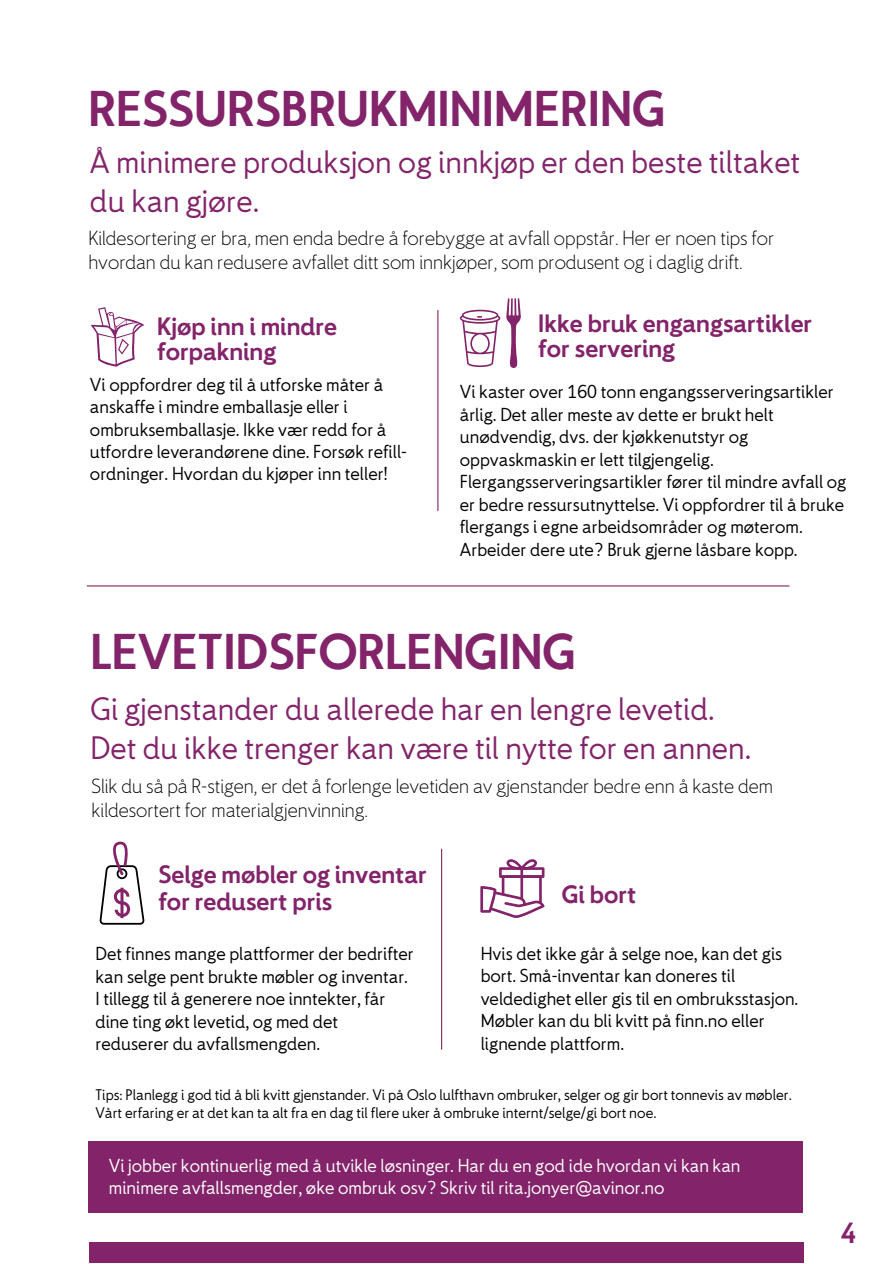
<style>
.page{position:relative;width:893px;height:1264px;background:#fff}
.page>*{position:absolute;margin:0;border:0;box-sizing:border-box;transform-origin:0 0}
.t1{font:700 45px "Avinor";color:#83246a}
.t2{font:500 28.5px/39.3px "Avinor";color:#83246a}
.t3{font:700 26.1px "Avinor";color:#83246a}
.t4{font:700 22.5px/24.8px "Avinor";color:#83246a}
.t5{font:300 18px/24.8px "Avinor";color:#000}
.t6{font:500 16.5px/22.5px "Avinor";color:#000}
.t7{font:500 16.5px/22.5px "Avinor";color:#fff}
.t8{font:500 13.5px/18px "Avinor";color:#000}
</style>
<div class="page">
<div style="left:89px;top:1242px;width:714px;height:20px;background:#83246a"></div>
<hr style="left:437px;top:310px;width:1px;height:200px;background:#83246a">
<hr style="left:87px;top:585px;width:702px;height:1px;background:#83246a">
<svg style="left:460px;top:310px;width:40px;height:57px"></svg>
<svg style="left:506px;top:298px;width:15px;height:70px"></svg>
<svg style="left:91px;top:307px;width:53px;height:60px"></svg>
<div style="left:88px;top:1141px;width:714px;height:71px;background:#83246a"></div>
<hr style="left:441px;top:849px;width:1px;height:200px;background:#83246a">
<svg style="left:100px;top:841px;width:45px;height:83px"></svg>
<svg style="left:480px;top:859px;width:64px;height:59px"></svg>
<p class="t1" style="left:88px;top:80px;width:579px">RESSURSBRUKMINIMERING</p>
<p class="t2" style="left:90px;top:142px;width:711px">Å minimere produksjon og innkjøp er den beste tiltaket du kan gjøre.</p>
<p class="t5" style="left:88px;top:225px;width:687px">Kildesortering er bra, men enda bedre å forebygge at avfall oppstår. Her er noen tips for hvordan du kan redusere avfallet ditt som innkjøper, som produsent og i daglig drift.</p>
<p class="t4" style="left:157px;top:314px;width:181px">Kjøp inn i mindre forpakning</p>
<p class="t6" style="left:90px;top:373px;width:318px">Vi oppfordrer deg til å utforske måter å anskaffe i mindre emballasje eller i ombruksemballasje. Ikke vær redd for å utfordre leverandørene dine. Forsøk refill&shy;ordninger. Hvordan du kjøper inn teller!</p>
<p class="t4" style="left:538px;top:310px;width:275px">Ikke bruk engangsartikler for servering</p>
<p class="t6" style="left:460px;top:380px;width:388px">Vi kaster over 160 tonn engangsserveringsartikler årlig. Det aller meste av dette er brukt helt unødvendig, dvs. der kjøkkenutstyr og oppvaskmaskin er lett tilgjengelig.<br>Flergangsserveringsartikler fører til mindre avfall og er bedre ressursutnyttelse. Vi oppfordrer til å bruke flergangs i egne arbeidsområder og møterom.<br>Arbeider dere ute? Bruk gjerne låsbare kopp.</p>
<p class="t1" style="left:90px;top:623px;width:487px">LEVETIDSFORLENGING</p>
<p class="t2" style="left:90px;top:689px;width:625px">Gi gjenstander du allerede har en lengre levetid.</p>
<p class="t2" style="left:90px;top:728px;width:662px">Det du ikke trenger kan være til nytte for en annen.</p>
<p class="t5" style="left:92px;top:773px;width:682px">Slik du så på R-stigen, er det å forlenge levetiden av gjenstander bedre enn å kaste dem kildesortert for materialgjenvinning.</p>
<p class="t4" style="left:158px;top:860px;width:270px;line-height:27px">Selge møbler og inventar for redusert pris</p>
<p class="t6" style="left:95px;top:942px;width:320px">Det finnes mange plattformer der bedrifter kan selge pent brukte møbler og inventar.<br>I tillegg til å generere noe inntekter, får dine ting økt levetid, og med det reduserer du avfallsmengden.</p>
<p class="t4" style="left:561px;top:881px;width:76px">Gi bort</p>
<p class="t6" style="left:480px;top:942px;width:319px">Hvis det ikke går å selge noe, kan det gis bort. Små-inventar kan doneres til veldedighet eller gis til en ombruksstasjon.<br>Møbler kan du bli kvitt på finn.no eller lignende plattform.</p>
<p class="t8" style="left:95px;top:1085px;width:697px">Tips: Planlegg i god tid å bli kvitt gjenstander. Vi på Oslo lulfthavn ombruker, selger og gir bort tonnevis av møbler.<br>Vårt erfaring er at det kan ta alt fra en dag til flere uker å ombruke internt/selge/gi bort noe.</p>
<p class="t7" style="left:109px;top:1153px;width:633px">Vi jobber kontinuerlig med å utvikle løsninger. Har du en god ide hvordan vi kan kan minimere avfallsmengder, øke ombruk osv? Skriv til rita.jonyer@avinor.no</p>
<p class="t3" style="left:840px;top:1216px;width:17px">4</p>
</div>
